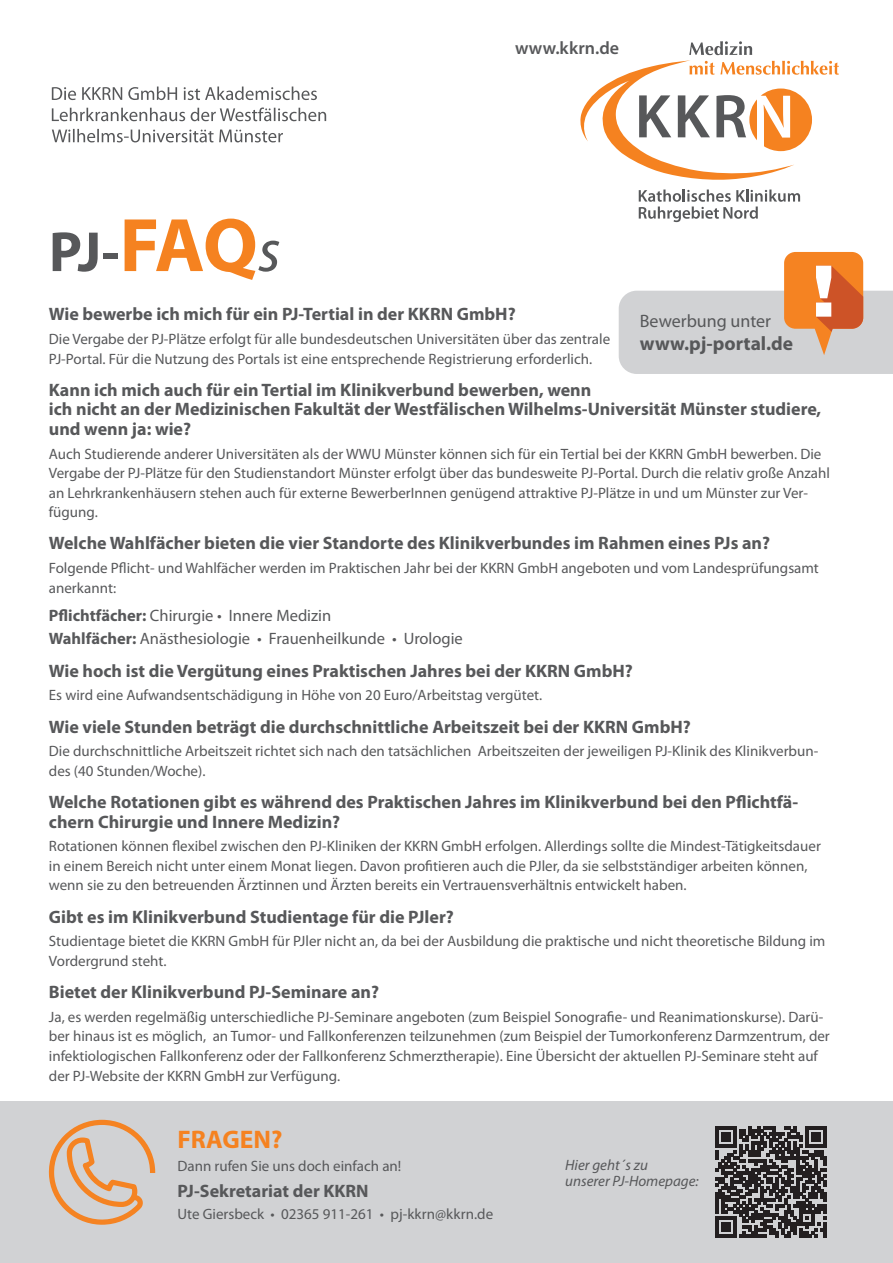
<style>
.page{position:relative;width:893px;height:1263px;background:#fff}
.page>*{position:absolute;margin:0;border:0;box-sizing:border-box;transform-origin:0 0}
.t1{font:700 57px "Myriad Pro";color:#57585a}
.t2{font:700 25.5px "Myriad Pro";color:#f58220}
.t3{font:700 19.5px "Myriad Pro";color:#57585a}
.t4{font:700 18px/19.5px "Myriad Pro";color:#57585a}
.t5{font:18px "Myriad Pro";color:#57585a}
.t6{font:600 18px "Myriad Pro";letter-spacing:.015em;color:#57585a}
.t7{font:16.5px/23.7px "Myriad Pro";color:#57585a}
.t8{font:15px/19.5px "Myriad Pro";color:#57585a}
.t9{font:italic 15px/16.5px "Myriad Pro";color:#57585a}
.s1{font-size:76.5px;color:#f58220}
.s2{font-weight:400;font-style:italic;font-size:61.5px}
.s3{font-weight:700}
</style>
<div class="page">
<svg style="left:580px;top:41px;width:259px;height:139px"></svg>
<svg style="left:639px;top:190px;width:161px;height:32px"></svg>
<svg style="left:52px;top:87px;width:265px;height:13px"></svg>
<svg style="left:52px;top:107px;width:274px;height:14px"></svg>
<svg style="left:52px;top:129px;width:231px;height:13px"></svg>
<div style="left:0;top:1101px;width:893px;height:162px;background:#d1d2d4"></div>
<svg style="left:48px;top:1119px;width:108px;height:106px"></svg>
<svg style="left:619px;top:252px;width:274px;height:122px"></svg>
<svg style="left:716px;top:1126px;width:111px;height:111px"></svg>
<hr style="left:824px;top:1222px;width:3px;height:15px;background:#231f20">
<p class="t6" style="left:515px;top:36px;width:105px">www.kkrn.de</p>
<h1 class="t1" style="left:49px;top:215px;width:233px">PJ-<span class="s1">FAQ</span><span class="s2">s</span></h1>
<p class="t4" style="left:49px;top:304px;width:468px">Wie bewerbe ich mich für ein PJ-Tertial in der KKRN GmbH?</p>
<p class="t8" style="left:49px;top:329px;width:563px">Die Vergabe der PJ-Plätze erfolgt für alle bundesdeutschen Universitäten über das zentrale<br>PJ-Portal. Für die Nutzung des Portals ist eine entsprechende Registrierung erforderlich.</p>
<p class="t4" style="left:49px;top:379px;width:774px">Kann ich mich auch für ein Tertial im Klinikverbund bewerben, wenn<br>ich nicht an der Medizinischen Fakultät der Westfälischen Wilhelms-Universität Münster studiere, und wenn ja: wie?</p>
<p class="t8" style="left:49px;top:444px;width:783px">Auch Studierende anderer Universitäten als der WWU Münster können sich für ein Tertial bei der KKRN GmbH bewerben. Die Vergabe der PJ-Plätze für den Studienstandort Münster erfolgt über das bundesweite PJ-Portal. Durch die relativ große Anzahl an Lehrkrankenhäusern stehen auch für externe BewerberInnen genügend attraktive PJ-Plätze in und um Münster zur Ver&shy;fügung.</p>
<p class="t4" style="left:49px;top:533px;width:723px">Welche Wahlfächer bieten die vier Standorte des Klinikverbundes im Rahmen eines PJs an?</p>
<p class="t8" style="left:49px;top:558px;width:771px">Folgende Pflicht- und Wahlfächer werden im Praktischen Jahr bei der KKRN GmbH angeboten und vom Landesprüfungsamt anerkannt:</p>
<p class="t7" style="left:49px;top:603px;width:415px"><span class="s3">Pflichtfächer:</span> Chirurgie • Innere Medizin<br><span class="s3">Wahlfächer:</span> Anästhesiologie • Frauenheilkunde • Urologie</p>
<p class="t4" style="left:49px;top:660px;width:585px">Wie hoch ist die Vergütung eines Praktischen Jahres bei der KKRN GmbH?</p>
<p class="t8" style="left:49px;top:685px;width:495px">Es wird eine Aufwandsentschädigung in Höhe von 20 Euro/Arbeitstag vergütet.</p>
<p class="t4" style="left:49px;top:716px;width:643px">Wie viele Stunden beträgt die durchschnittliche Arbeitszeit bei der KKRN GmbH?</p>
<p class="t8" style="left:49px;top:741px;width:771px">Die durchschnittliche Arbeitszeit richtet sich nach den tatsächlichen Arbeitszeiten der jeweiligen PJ-Klinik des Klinikverbun&shy;des (40 Stunden/Woche).</p>
<p class="t4" style="left:49px;top:792px;width:751px">Welche Rotationen gibt es während des Praktischen Jahres im Klinikverbund bei den Pflichtfä&shy;chern Chirurgie und Innere Medizin?</p>
<p class="t8" style="left:49px;top:836px;width:773px">Rotationen können flexibel zwischen den PJ-Kliniken der KKRN GmbH erfolgen. Allerdings sollte die Mindest-Tätigkeitsdauer in einem Bereich nicht unter einem Monat liegen. Davon profitieren auch die PJler, da sie selbstständiger arbeiten können, wenn sie zu den betreuenden Ärztinnen und Ärzten bereits ein Vertrauensverhältnis entwickelt haben.</p>
<p class="t4" style="left:49px;top:906px;width:407px">Gibt es im Klinikverbund Studientage für die PJler?</p>
<p class="t8" style="left:49px;top:931px;width:778px">Studientage bietet die KKRN GmbH für PJler nicht an, da bei der Ausbildung die praktische und nicht theoretische Bildung im<br>Vordergrund steht.</p>
<p class="t4" style="left:49px;top:982px;width:332px">Bietet der Klinikverbund PJ-Seminare an?</p>
<p class="t8" style="left:49px;top:1007px;width:782px">Ja, es werden regelmäßig unterschiedliche PJ-Seminare angeboten (zum Beispiel Sonografie- und Reanimationskurse). Darü&shy;ber hinaus ist es möglich, an Tumor- und Fallkonferenzen teilzunehmen (zum Beispiel der Tumorkonferenz Darmzentrum, der infektiologischen Fallkonferenz oder der Fallkonferenz Schmerztherapie). Eine Übersicht der aktuellen PJ-Seminare steht auf der PJ-Website der KKRN GmbH zur Verfügung.</p>
<p class="t5" style="left:640px;top:310px;width:133px">Bewerbung unter</p>
<h3 class="t3" style="left:640px;top:331px;width:155px">www.pj-portal.de</h3>
<h2 class="t2" style="left:178px;top:1123px;width:106px">FRAGEN?</h2>
<p class="t8" style="left:178px;top:1156px;width:225px">Dann rufen Sie uns doch einfach an!</p>
<p class="t4" style="left:178px;top:1180px;width:193px">PJ-Sekretariat der KKRN</p>
<p class="t8" style="left:178px;top:1204px;width:317px">Ute Giersbeck • 02365 911-261 • pj-kkrn@kkrn.de</p>
<p class="t9" style="left:565px;top:1156px;width:135px">Hier geht´s zu<br>unserer PJ-Homepage:</p>
</div>
